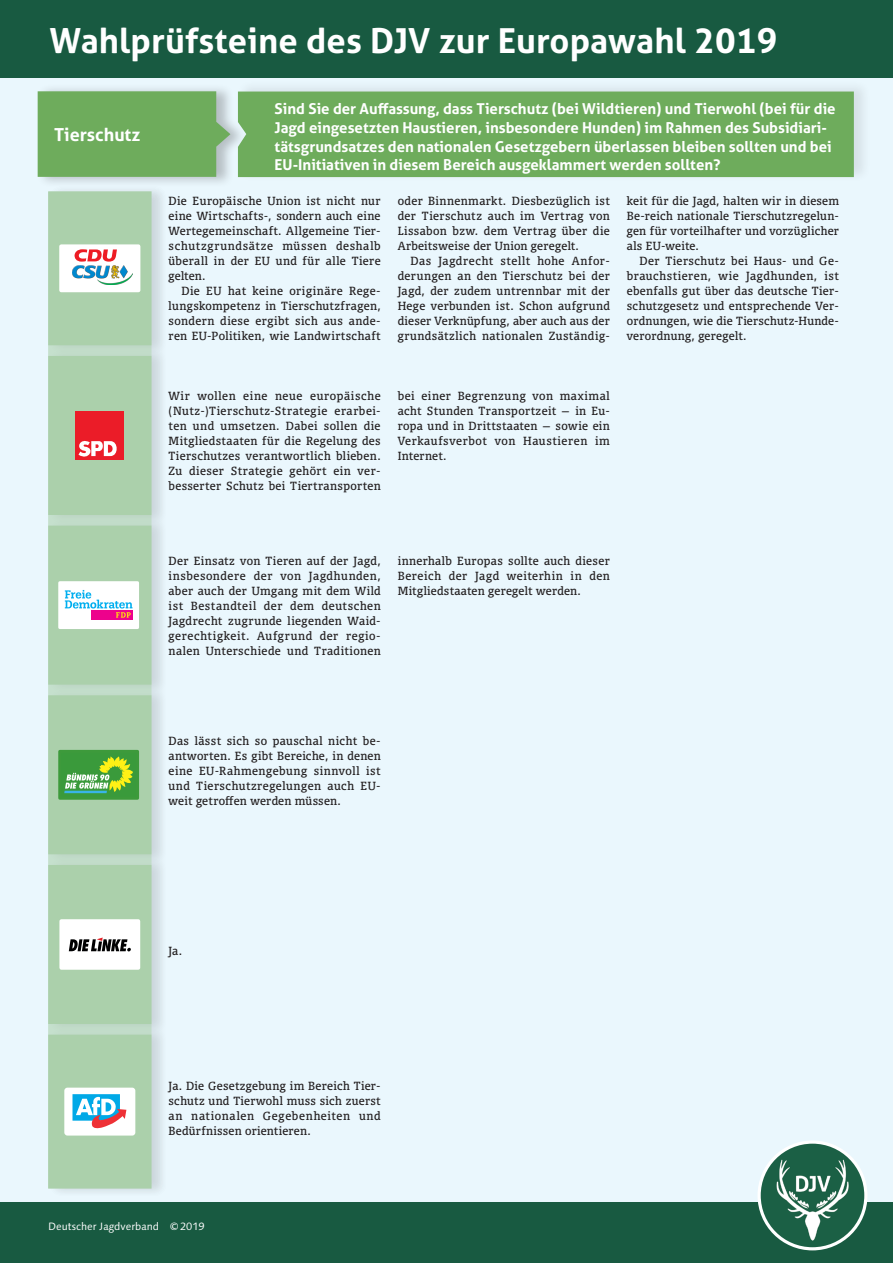
<style>
.page{position:relative;width:893px;height:1263px;background:#eaf7fd}
.page>*{position:absolute;margin:0;border:0;box-sizing:border-box;transform-origin:0 0}
.t1{font:700 34.5px "Aller";letter-spacing:.005em;color:#fff}
.t2{font:700 18px "Aller";color:#fff}
.t3{font:700 15px/18.8px "Aller";color:#fff}
.t4{font:11.25px/15px "Olsen Pro";letter-spacing:.035em;color:#231f20;text-align:justify}
.t5{font:10.65px "Linotype Syntax";color:#fff}
</style>
<div class="page">
<div style="left:0;top:0;width:893px;height:78px;background:#185a41"></div>
<div style="left:0;top:1203px;width:893px;height:60px;background:#185a41"></div>
<img style="left:759px;top:1142px;width:107px;height:107px;border-radius:53px">
<div style="left:757px;top:1140px;width:110px;height:110px;border:3px solid #fff;border-radius:50%"></div>
<div style="left:48px;top:348px;width:121px;height:177px;background:#231f20;opacity:.26"></div>
<div style="left:48px;top:518px;width:121px;height:177px;background:#231f20;opacity:.26"></div>
<div style="left:48px;top:687px;width:121px;height:178px;background:#231f20;opacity:.26"></div>
<div style="left:48px;top:857px;width:121px;height:177px;background:#231f20;opacity:.26"></div>
<div style="left:48px;top:1027px;width:121px;height:172px;background:#231f20;opacity:.26"></div>
<div style="left:48px;top:184px;width:121px;height:172px;background:#231f20;opacity:.26"></div>
<svg style="left:48px;top:865px;width:104px;height:159px"></svg>
<svg style="left:48px;top:191px;width:104px;height:154px"></svg>
<div style="left:64px;top:265px;width:72px;height:22px;background:#fff"></div>
<img style="left:73px;top:266px;width:60px;height:19px">
<svg style="left:48px;top:356px;width:104px;height:159px"></svg>
<svg style="left:48px;top:1035px;width:104px;height:153px"></svg>
<div style="left:64px;top:1088px;width:71px;height:47px;border:3px solid #fff;border-radius:2px"></div>
<svg style="left:48px;top:526px;width:104px;height:159px"></svg>
<div style="left:58px;top:581px;width:81px;height:48px;border:3px solid #fff"></div>
<svg style="left:48px;top:695px;width:104px;height:159px"></svg>
<div style="left:58px;top:750px;width:81px;height:50px;border:3px solid #3d9a3b"></div>
<div style="left:37px;top:84px;width:210px;height:103px;background:#231f20;opacity:.26"></div>
<svg style="left:38px;top:91px;width:192px;height:86px"></svg>
<div style="left:237px;top:79px;width:634px;height:104px;background:#231f20;opacity:.1"></div>
<div style="left:238px;top:92px;width:616px;height:85px;background:#6eac5c"></div>
<h1 class="t1" style="left:50px;top:20px;width:729px">Wahlprüfsteine des DJV zur Europawahl 2019</h1>
<h2 class="t2" style="left:54px;top:123px;width:88px">Tierschutz</h2>
<p class="t3" style="left:275px;top:99px;width:563px">Sind Sie der Auffassung, dass Tierschutz (bei Wildtieren) und Tierwohl (bei für die Jagd eingesetzten Haustieren, insbesondere Hunden) im Rahmen des Subsidiari&shy;tätsgrundsatzes den nationalen Gesetzgebern überlassen bleiben sollten und bei EU-Initiativen in diesem Bereich ausgeklammert werden sollten?</p>
<p class="t4" style="left:169px;top:193px;width:214px">Die Europäische Union ist nicht nur eine Wirtschafts-, sondern auch eine Wertegemeinschaft. Allgemeine Tier&shy;schutzgrundsätze müssen deshalb überall in der EU und für alle Tiere gelten.</p>
<p class="t4" style="left:169px;top:283px;width:214px;text-indent:13px">Die EU hat keine originäre Rege&shy;lungskompetenz in Tierschutzfragen, sondern diese ergibt sich aus ande&shy;ren EU-Politiken, wie Landwirtschaft</p>
<p class="t4" style="left:627px;top:193px;width:214px">keit für die Jagd, halten wir in diesem Be-reich nationale Tierschutzregelun&shy;gen für vorteilhafter und vorzüglicher als EU-weite.</p>
<p class="t4" style="left:627px;top:253px;width:214px;text-indent:13px">Der Tierschutz bei Haus- und Ge&shy;brauchstieren, wie Jagdhunden, ist ebenfalls gut über das deutsche Tier&shy;schutzgesetz und entsprechende Ver&shy;ordnungen, wie die Tierschutz-Hunde&shy;verordnung, geregelt.</p>
<p class="t4" style="left:398px;top:193px;width:214px">oder Binnenmarkt. Diesbezüglich ist der Tierschutz auch im Vertrag von Lissabon bzw. dem Vertrag über die Arbeitsweise der Union geregelt.</p>
<p class="t4" style="left:398px;top:253px;width:214px;text-indent:13px">Das Jagdrecht stellt hohe Anfor&shy;derungen an den Tierschutz bei der Jagd, der zudem untrennbar mit der Hege verbunden ist. Schon aufgrund dieser Verknüpfung, aber auch aus der grundsätzlich nationalen Zuständig-</p>
<p class="t4" style="left:169px;top:388px;width:214px">Wir wollen eine neue europäische (Nutz-)Tierschutz-Strategie erarbei&shy;ten und umsetzen. Dabei sollen die Mitgliedstaaten für die Regelung des Tierschutzes verantwortlich blieben.<br>Zu dieser Strategie gehört ein ver&shy;besserter Schutz bei Tiertransporten</p>
<p class="t4" style="left:398px;top:388px;width:214px">bei einer Begrenzung von maximal acht Stunden Transportzeit — in Eu&shy;ropa und in Drittstaaten — sowie ein Verkaufsverbot von Haustieren im Internet.</p>
<p class="t4" style="left:169px;top:553px;width:214px">Der Einsatz von Tieren auf der Jagd, insbesondere der von Jagdhunden, aber auch der Umgang mit dem Wild ist Bestandteil der dem deutschen Jagdrecht zugrunde liegenden Waid&shy;gerechtigkeit. Aufgrund der regio&shy;nalen Unterschiede und Traditionen</p>
<p class="t4" style="left:398px;top:553px;width:214px">innerhalb Europas sollte auch dieser Bereich der Jagd weiterhin in den Mitgliedstaaten geregelt werden.</p>
<p class="t4" style="left:169px;top:733px;width:214px">Das lässt sich so pauschal nicht be&shy;antworten. Es gibt Bereiche, in denen eine EU-Rahmengebung sinnvoll ist und Tierschutzregelungen auch EU&shy;weit getroffen werden müssen.</p>
<p class="t4" style="left:169px;top:943px;width:15px">Ja.</p>
<p class="t4" style="left:169px;top:1078px;width:214px">Ja. Die Gesetzgebung im Bereich Tier&shy;schutz und Tierwohl muss sich zuerst an nationalen Gegebenheiten und Bedürfnissen orientieren.</p>
<p class="t5" style="left:48px;top:1220px;width:158px">Deutscher Jagdverband © 2019</p>
</div>
